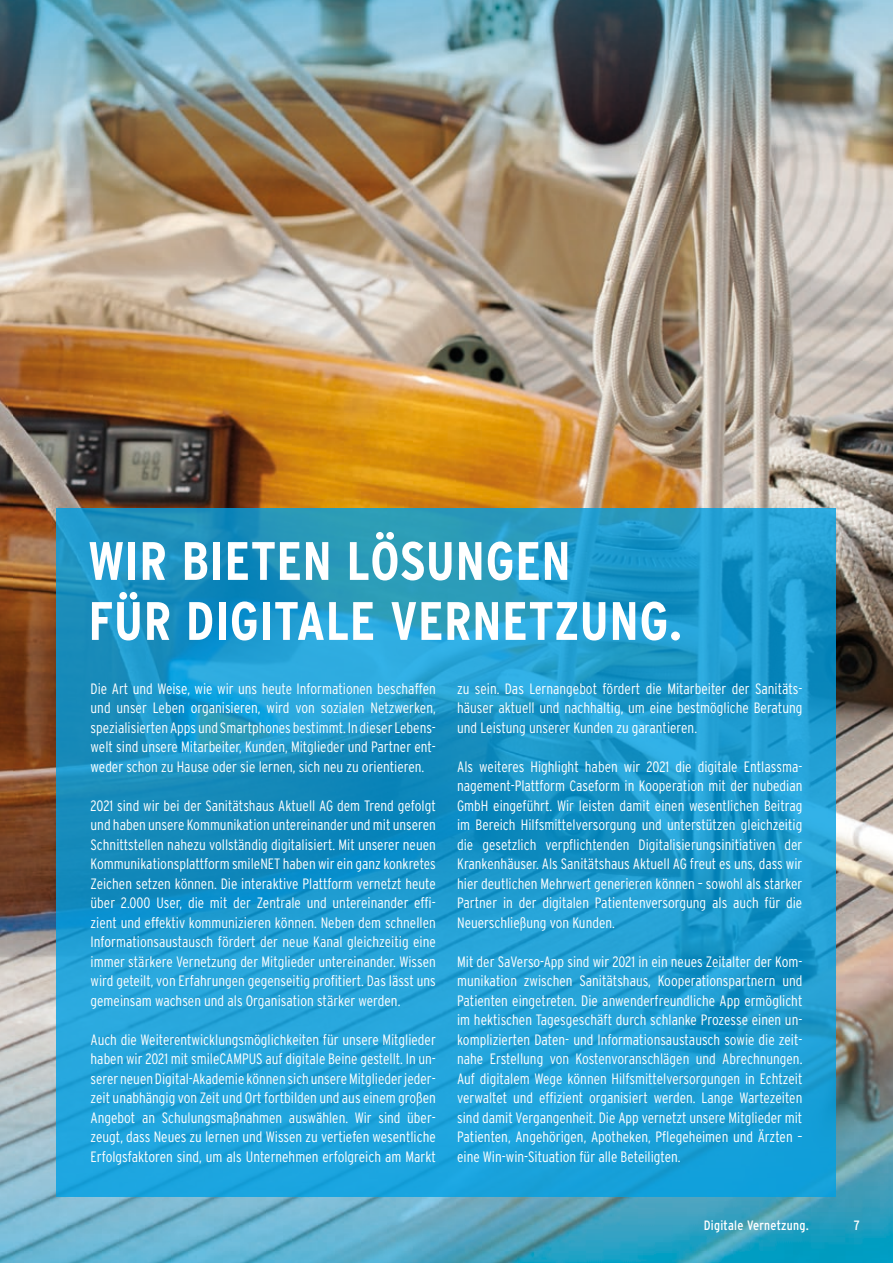
<style>
.page{position:relative;width:893px;height:1263px;background:#fff}
.page>*{position:absolute;margin:0;border:0;box-sizing:border-box;transform-origin:0 0}
.t1{font:700 condensed 54px/60px "Interstate";letter-spacing:.01em;color:#fff}
.t2{font:300 condensed 15px/19.5px "Interstate";color:#fff;text-align:justify}
.t3{font:condensed 13.5px "Interstate";letter-spacing:.02em;color:#fff}
</style>
<div class="page">
<img style="left:13px;top:0;width:880px;height:1263px">
<img style="left:0;top:0;width:13px;height:1263px">
<svg style="left:57px;top:508px;width:779px;height:688px;background:#1d9bce"></svg>
<h1 class="t1" style="left:88px;top:531px;width:595px">WIR BIETEN LÖSUNGEN<br>FÜR DIGITALE VERNETZUNG.</h1>
<p class="t2" style="left:91px;top:679px;width:347px">Die Art und Weise, wie wir uns heute Informationen beschaffen und unser Leben organisieren, wird von sozialen Netzwerken, spezialisierten Apps und Smartphones bestimmt. In dieser Lebens&shy;welt sind unsere Mitarbeiter, Kunden, Mitglieder und Partner ent&shy;weder schon zu Hause oder sie lernen, sich neu zu orientieren.</p>
<p class="t2" style="left:91px;top:796px;width:347px">2021 sind wir bei der Sanitätshaus Aktuell AG dem Trend gefolgt und haben unsere Kommunikation untereinander und mit unseren Schnittstellen nahezu vollständig digitalisiert. Mit unserer neuen Kommunikationsplattform smileNET haben wir ein ganz konkretes Zeichen setzen können. Die interaktive Plattform vernetzt heute über 2.000 User, die mit der Zentrale und untereinander effi&shy;zient und effektiv kommunizieren können. Neben dem schnellen Informationsaustausch fördert der neue Kanal gleichzeitig eine immer stärkere Vernetzung der Mitglieder untereinander. Wissen wird geteilt, von Erfahrungen gegenseitig profitiert. Das lässt uns gemeinsam wachsen und als Organisation stärker werden.</p>
<p class="t2" style="left:91px;top:1030px;width:347px">Auch die Weiterentwicklungsmöglichkeiten für unsere Mitglieder haben wir 2021 mit smileCAMPUS auf digitale Beine gestellt. In un&shy;serer neuen Digital-Akademie können sich unsere Mitglieder jeder&shy;zeit unabhängig von Zeit und Ort fortbilden und aus einem großen Angebot an Schulungsmaßnahmen auswählen. Wir sind über&shy;zeugt, dass Neues zu lernen und Wissen zu vertiefen wesentliche Erfolgsfaktoren sind, um als Unternehmen erfolgreich am Markt</p>
<p class="t2" style="left:457px;top:679px;width:347px">zu sein. Das Lernangebot fördert die Mitarbeiter der Sanitäts&shy;häuser aktuell und nachhaltig, um eine bestmögliche Beratung und Leistung unserer Kunden zu garantieren.</p>
<p class="t2" style="left:457px;top:757px;width:347px">Als weiteres Highlight haben wir 2021 die digitale Entlassma&shy;nagement-Plattform Caseform in Kooperation mit der nubedian GmbH eingeführt. Wir leisten damit einen wesentlichen Beitrag im Bereich Hilfsmittelversorgung und unterstützen gleichzeitig die gesetzlich verpflichtenden Digitalisierungsinitiativen der Krankenhäuser. Als Sanitätshaus Aktuell AG freut es uns, dass wir hier deutlichen Mehrwert generieren können – sowohl als starker Partner in der digitalen Patientenversorgung als auch für die Neuerschließung von Kunden.</p>
<p class="t2" style="left:457px;top:952px;width:347px">Mit der SaVerso-App sind wir 2021 in ein neues Zeitalter der Kom&shy;munikation zwischen Sanitätshaus, Kooperationspartnern und Patienten eingetreten. Die anwenderfreundliche App ermöglicht im hektischen Tagesgeschäft durch schlanke Prozesse einen un&shy;komplizierten Daten- und Informationsaustausch sowie die zeit&shy;nahe Erstellung von Kostenvoranschlägen und Abrechnungen.<br>Auf digitalem Wege können Hilfsmittelversorgungen in Echtzeit verwaltet und effizient organisiert werden. Lange Wartezeiten sind damit Vergangenheit. Die App vernetzt unsere Mitglieder mit Patienten, Angehörigen, Apotheken, Pflegeheimen und Ärzten – eine Win-win-Situation für alle Beteiligten.</p>
<p class="t3" style="left:704px;top:1217px;width:107px">Digitale Vernetzung.</p>
<p class="t3" style="left:854px;top:1217px;width:7px">7</p>
</div>
